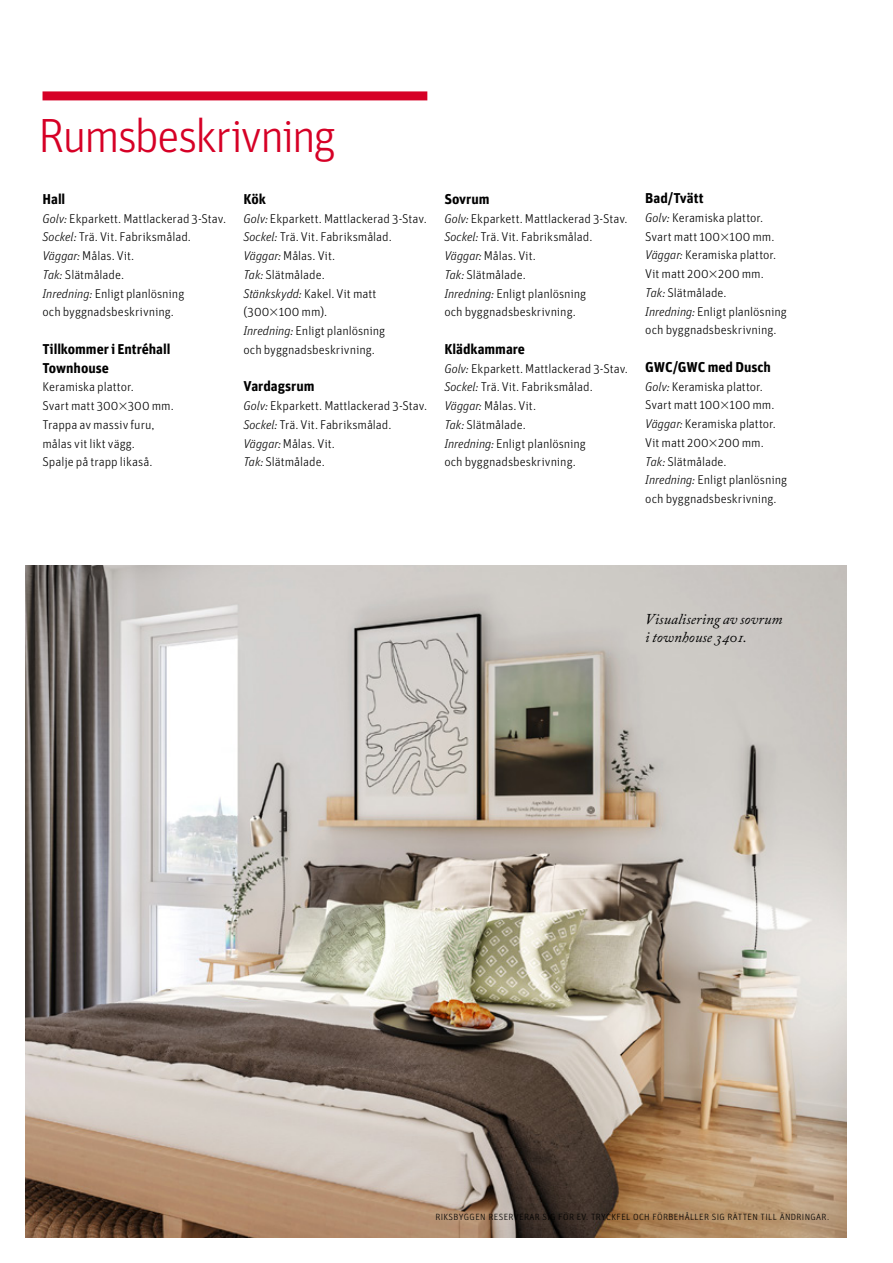
<style>
.page{position:relative;width:893px;height:1263px;background:#fff}
.page>*{position:absolute;margin:0;border:0;box-sizing:border-box;transform-origin:0 0}
.t1{font:300 48px "Unit OTRB";letter-spacing:-.05em;color:#d60026}
.t2{font:italic 15px/18px "Adobe Caslon Pro";letter-spacing:.005em;color:#000}
.t3{font:700 14.25px/18.8px "Unit OTRB";letter-spacing:-.005em;color:#000}
.t4{font:300 12.75px/18.8px "Unit OTRB";color:#000}
.t5{font:300 9px "Unit OTRB";letter-spacing:.04em;color:#000}
.s1{font-family:"Unit OT";font-style:italic}
.s2{font-family:"Mathematical Pi One";font-weight:400;font-size:12px}
</style>
<div class="page">
<img style="left:26px;top:565px;width:820px;height:672px">
<div style="left:43px;top:91px;width:384px;height:9px;background:#d60026"></div>
<h1 class="t1" style="left:38px;top:107px;width:299px">Rumsbeskrivning</h1>
<p class="t3" style="left:43px;top:189px;width:24px">Hall</p>
<p class="t4" style="left:43px;top:209px;width:185px"><span class="s1">Golv:</span> Ekparkett. Mattlackerad 3-Stav.<br><span class="s1">Sockel:</span> Trä. Vit. Fabriksmålad.<br><span class="s1">Väggar:</span> Målas. Vit.<br><span class="s1">Tak:</span> Slätmålade.<br><span class="s1">Inredning:</span> Enligt planlösning<br>och byggnadsbeskrivning.</p>
<p class="t3" style="left:43px;top:339px;width:129px">Tillkommer i Entréhall<br>Townhouse</p>
<p class="t4" style="left:43px;top:378px;width:133px">Keramiska plattor.<br>Svart matt 300<span class="s2">3</span>300 mm.<br>Trappa av massiv furu, målas vit likt vägg.<br>Spalje på trapp likaså.</p>
<p class="t3" style="left:243px;top:189px;width:24px">Kök</p>
<p class="t4" style="left:243px;top:209px;width:185px"><span class="s1">Golv:</span> Ekparkett. Mattlackerad 3-Stav.<br><span class="s1">Sockel:</span> Trä. Vit. Fabriksmålad.<br><span class="s1">Väggar:</span> Målas. Vit.<br><span class="s1">Tak:</span> Slätmålade.<br><span class="s1">Stänkskydd:</span> Kakel. Vit matt (300<span class="s2">3</span>100 mm).<br><span class="s1">Inredning:</span> Enligt planlösning<br>och byggnadsbeskrivning.</p>
<p class="t3" style="left:243px;top:377px;width:73px">Vardagsrum</p>
<p class="t4" style="left:243px;top:396px;width:185px"><span class="s1">Golv:</span> Ekparkett. Mattlackerad 3-Stav.<br><span class="s1">Sockel:</span> Trä. Vit. Fabriksmålad.<br><span class="s1">Väggar:</span> Målas. Vit.<br><span class="s1">Tak:</span> Slätmålade.</p>
<p class="t3" style="left:444px;top:189px;width:47px">Sovrum</p>
<p class="t4" style="left:444px;top:209px;width:185px"><span class="s1">Golv:</span> Ekparkett. Mattlackerad 3-Stav.<br><span class="s1">Sockel:</span> Trä. Vit. Fabriksmålad.<br><span class="s1">Väggar:</span> Målas. Vit.<br><span class="s1">Tak:</span> Slätmålade.<br><span class="s1">Inredning:</span> Enligt planlösning<br>och byggnadsbeskrivning.</p>
<p class="t3" style="left:444px;top:339px;width:82px">Klädkammare</p>
<p class="t4" style="left:444px;top:359px;width:185px"><span class="s1">Golv:</span> Ekparkett. Mattlackerad 3-Stav.<br><span class="s1">Sockel:</span> Trä. Vit. Fabriksmålad.<br><span class="s1">Väggar:</span> Målas. Vit.<br><span class="s1">Tak:</span> Slätmålade.<br><span class="s1">Inredning:</span> Enligt planlösning<br>och byggnadsbeskrivning.</p>
<p class="t3" style="left:645px;top:189px;width:60px">Bad/Tvätt</p>
<p class="t4" style="left:645px;top:208px;width:143px"><span class="s1">Golv:</span> Keramiska plattor.<br>Svart matt 100<span class="s2">3</span>100 mm.<br><span class="s1">Väggar:</span> Keramiska plattor.<br>Vit matt 200<span class="s2">3</span>200 mm.<br><span class="s1">Tak:</span> Slätmålade.<br><span class="s1">Inredning:</span> Enligt planlösning och byggnadsbeskrivning.</p>
<p class="t3" style="left:645px;top:357px;width:127px">GWC/GWC med Dusch</p>
<p class="t4" style="left:645px;top:377px;width:143px"><span class="s1">Golv:</span> Keramiska plattor.<br>Svart matt 100<span class="s2">3</span>100 mm.<br><span class="s1">Väggar:</span> Keramiska plattor.<br>Vit matt 200<span class="s2">3</span>200 mm.<br><span class="s1">Tak:</span> Slätmålade.<br><span class="s1">Inredning:</span> Enligt planlösning och byggnadsbeskrivning.</p>
<p class="t2" style="left:645px;top:609px;width:139px">Visualisering av sovrum i townhouse 3401.</p>
<p class="t5" style="left:435px;top:1212px;width:395px">RIKSBYGGEN RESERVERAR SIG FÖR EV. TRYCKFEL OCH FÖRBEHÅLLER SIG RÄTTEN TILL ÄNDRINGAR.</p>
</div>
